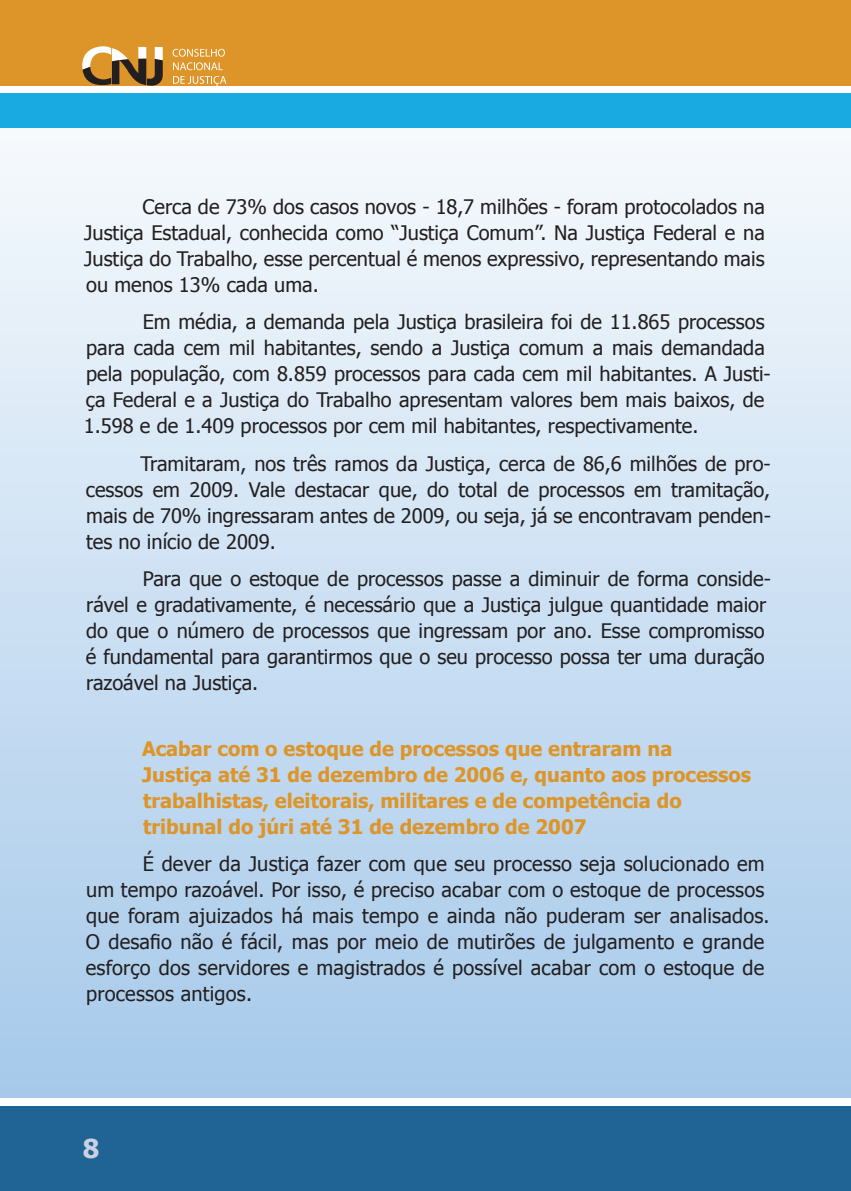
<style>
.page{position:relative;width:851px;height:1191px;background:#fff}
.page>*{position:absolute;margin:0;border:0;box-sizing:border-box;transform-origin:0 0}
.t1{font:700 26px "Tahoma";color:#cbd1e1}
.t2{font:20px/26px "Tahoma";color:#231f20}
.t3{font:700 20px/26px "Tahoma";color:#dd9529}
</style>
<div class="page">
<div style="left:0;top:1106px;width:850px;height:85px;background:#206395"></div>
<div style="left:0;top:0;width:850px;height:86px;background:#dd9529"></div>
<div style="left:0;top:97px;width:850px;height:1000px;background:linear-gradient(to bottom,#f8fbfd,#a5c8ea)"></div>
<div style="left:0;top:93px;width:850px;height:35px;background:#19aae1"></div>
<hr style="left:850px;top:1106px;width:1px;height:85px;background:#206395">
<hr style="left:850px;top:0;width:1px;height:86px;background:#dd9529">
<svg style="left:850px;top:97px;width:1px;height:1000px"></svg>
<svg style="left:172px;top:49px;width:53px;height:21px"></svg>
<svg style="left:173px;top:76px;width:53px;height:10px"></svg>
<svg style="left:82px;top:46px;width:81px;height:40px"></svg>
<p class="t2" style="left:84px;top:193px;width:682px;text-align:justify;text-indent:58px">Cerca de 73% dos casos novos - 18,7 milhões - foram protocolados na Justiça Estadual, conhecida como “Justiça Comum”. Na Justiça Federal e na Justiça do Trabalho, esse percentual é menos expressivo, representando mais ou menos 13% cada uma.</p>
<p class="t2" style="left:84px;top:308px;width:688px;text-indent:59px">Em média, a demanda pela Justiça brasileira foi de 11.865 processos para cada cem mil habitantes, sendo a Justiça comum a mais demandada pela população, com 8.859 processos para cada cem mil habitantes. A Justi&shy;ça Federal e a Justiça do Trabalho apresentam valores bem mais baixos, de 1.598 e de 1.409 processos por cem mil habitantes, respectivamente.</p>
<p class="t2" style="left:86px;top:449px;width:686px;text-align:justify;text-indent:55px">Tramitaram, nos três ramos da Justiça, cerca de 86,6 milhões de pro&shy;cessos em 2009. Vale destacar que, do total de processos em tramitação, mais de 70% ingressaram antes de 2009, ou seja, já se encontravam penden&shy;tes no início de 2009.</p>
<p class="t2" style="left:86px;top:565px;width:686px;text-indent:57px">Para que o estoque de processos passe a diminuir de forma conside&shy;rável e gradativamente, é necessário que a Justiça julgue quantidade maior do que o número de processos que ingressam por ano. Esse compromisso é fundamental para garantirmos que o seu processo possa ter uma duração razoável na Justiça.</p>
<p class="t3" style="left:142px;top:734px;width:610px">Acabar com o estoque de processos que entraram na<br>Justiça até 31 de dezembro de 2006 e, quanto aos processos trabalhistas, eleitorais, militares e de competência do tribunal do júri até 31 de dezembro de 2007</p>
<p class="t2" style="left:86px;top:850px;width:685px;text-indent:57px">É dever da Justiça fazer com que seu processo seja solucionado em um tempo razoável. Por isso, é preciso acabar com o estoque de processos que foram ajuizados há mais tempo e ainda não puderam ser analisados.<br>O desafio não é fácil, mas por meio de mutirões de julgamento e grande esforço dos servidores e magistrados é possível acabar com o estoque de processos antigos.</p>
<h1 class="t1" style="left:83px;top:1130px;width:18px">8</h1>
</div>
